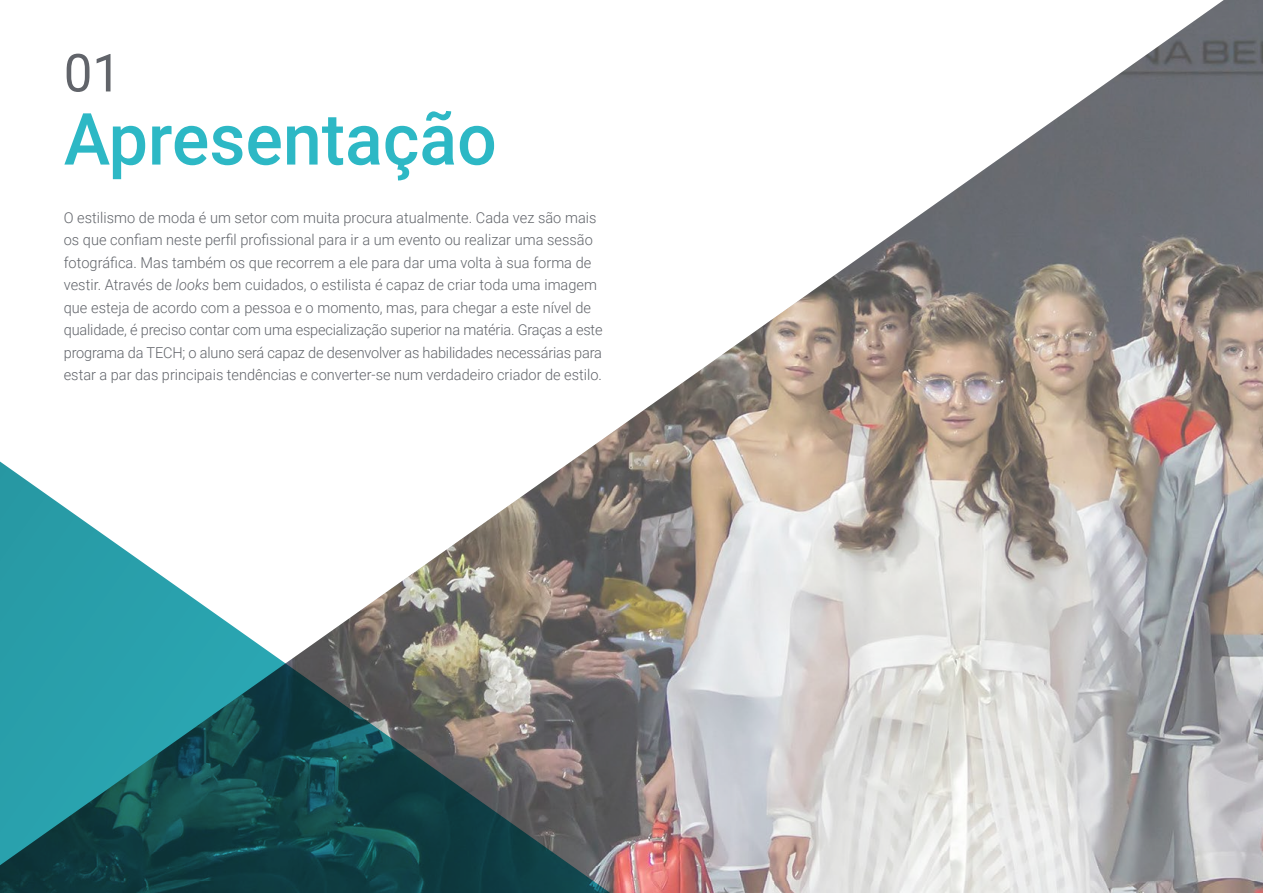
<style>
.page{position:relative;width:1263px;height:893px;background:#fff}
.page>*{position:absolute;margin:0;border:0;box-sizing:border-box;transform-origin:0 0}
.t1{font:500 72px "Roboto";color:#2db8c5}
.t2{font:52.5px "Roboto";color:#61646a}
.t3{font:300 15px/22.5px "Roboto";letter-spacing:.005em;color:#61646a}
.s1{font-style:italic}
</style>
<div class="page">
<img style="left:593px;top:0;width:670px;height:893px">
<svg style="left:0;top:446px;width:640px;height:447px"></svg>
<h2 class="t2" style="left:64px;top:36px;width:59px">01</h2>
<h1 class="t1" style="left:64px;top:89px;width:435px">Apresentação</h1>
<p class="t3" style="left:64px;top:205px;width:540px">O estilismo de moda é um setor com muita procura atualmente. Cada vez são mais os que confiam neste perfil profissional para ir a um evento ou realizar uma sessão fotográfica. Mas também os que recorrem a ele para dar uma volta à sua forma de vestir. Através de <span class="s1">looks</span> bem cuidados, o estilista é capaz de criar toda uma imagem que esteja de acordo com a pessoa e o momento, mas, para chegar a este nível de qualidade, é preciso contar com uma especialização superior na matéria. Graças a este programa da TECH; o aluno será capaz de desenvolver as habilidades necessárias para estar a par das principais tendências e converter-se num verdadeiro criador de estilo.</p>
</div>
